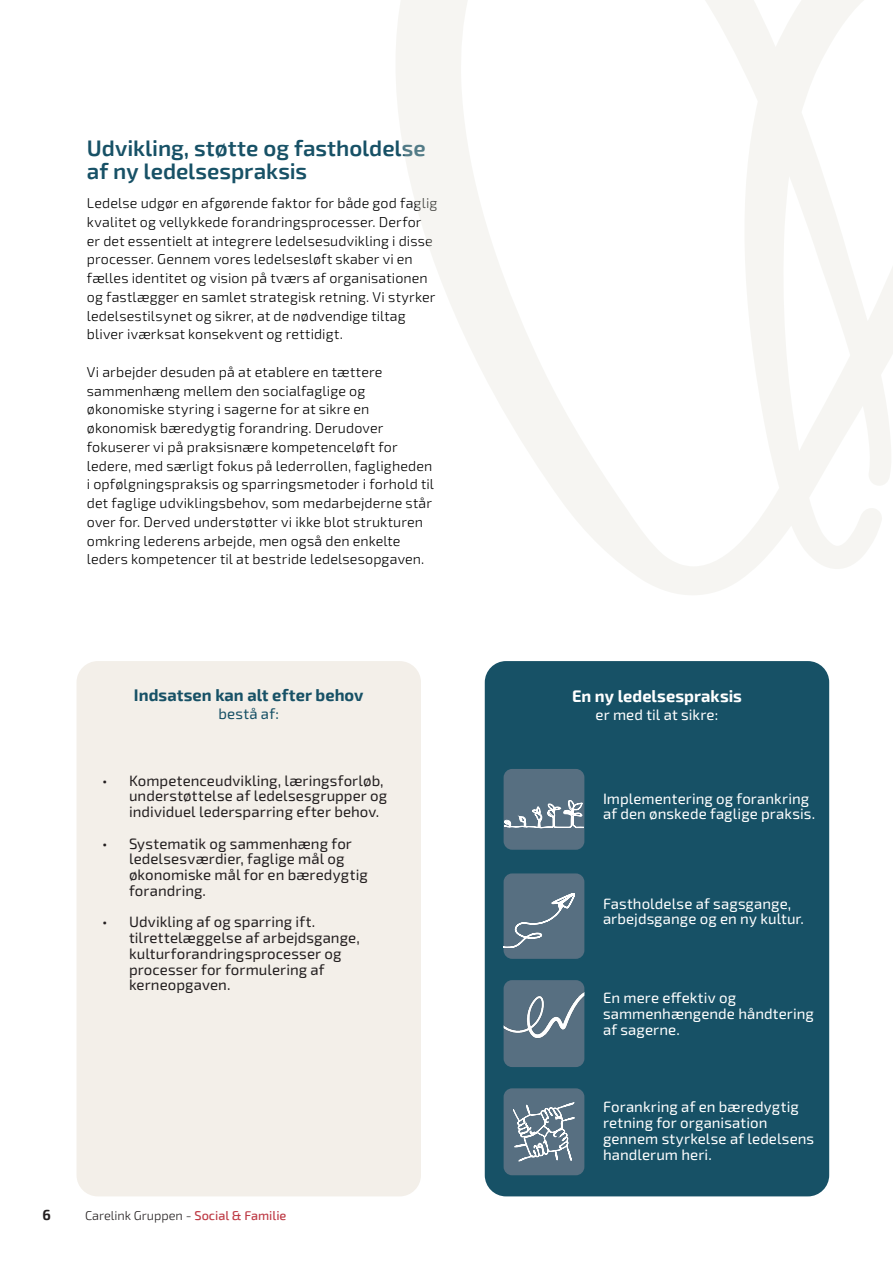
<style>
.page{position:relative;width:893px;height:1263px;background:#fff}
.page>*{position:absolute;margin:0;border:0;box-sizing:border-box;transform-origin:0 0}
._3_Mellemrubrik{font:600 22.5px/22.5px "Exo 2";color:#175166}
._5_Billedtekst_overskrift{font:700 16.5px "Exo 2";letter-spacing:.005em;color:#175166}
._5_Billedtekst_overskrift-2{font:700 16.5px "Exo 2";letter-spacing:.005em;color:#fff}
.t1{font:15px/15.8px "Exo 2";letter-spacing:.005em;color:#231f20}
._5_Billedtekst_overskrift-3{font:15px/15.8px "Exo 2";letter-spacing:.005em;color:#fff}
._5_Billedtekst{font:15px "Exo 2";letter-spacing:.01em;color:#fff}
._5_Billedtekst-2{font:15px "Exo 2";letter-spacing:.015em;color:#175166}
._3_Mellemrubrik-2{font:14.25px/18.8px "Exo 2";letter-spacing:.01em;color:#000}
.t2{font:700 14.25px "Exo 2";color:#231f20}
.t3{font:12.75px "Exo 2";color:#231f20}
.s1{font-weight:500;color:#be3b46}
</style>
<div class="page">
<div style="left:485px;top:661px;width:344px;height:535px;background:#175166;border-radius:21px"></div>
<div style="left:504px;top:769px;width:80px;height:81px;background:#576f81;border-radius:9px"></div>
<div style="left:504px;top:873px;width:80px;height:86px;background:#576f81"></div>
<div style="left:77px;top:661px;width:344px;height:535px;background:#f3efe9;border-radius:21px"></div>
<div style="left:504px;top:980px;width:80px;height:87px;background:#576f81;border-radius:9px"></div>
<img style="left:504px;top:992px;width:80px;height:47px">
<div style="left:504px;top:1088px;width:80px;height:87px;background:#576f81"></div>
<svg style="left:504px;top:893px;width:70px;height:55px;background:#687d8d"></svg>
<svg style="left:513px;top:1103px;width:62px;height:58px;background:#7f919f"></svg>
<svg style="left:504px;top:800px;width:80px;height:28px"></svg>
<svg style="left:396px;top:0;width:497px;height:595px"></svg>
<p class="_3_Mellemrubrik" style="left:87px;top:138px;width:340px">Udvikling, støtte og fastholdelse af ny ledelsespraksis</p>
<p class="_3_Mellemrubrik-2" style="left:87px;top:193px;width:352px">Ledelse udgør en afgørende faktor for både god faglig kvalitet og vellykkede forandringsprocesser. Derfor er det essentielt at integrere ledelsesudvikling i disse processer. Gennem vores ledelsesløft skaber vi en fælles identitet og vision på tværs af organisationen og fastlægger en samlet strategisk retning. Vi styrker ledelsestilsynet og sikrer, at de nødvendige tiltag bliver iværksat konsekvent og rettidigt.</p>
<p class="_3_Mellemrubrik-2" style="left:87px;top:362px;width:349px">Vi arbejder desuden på at etablere en tættere sammenhæng mellem den socialfaglige og økonomiske styring i sagerne for at sikre en økonomisk bæredygtig forandring. Derudover fokuserer vi på praksisnære kompetenceløft for ledere, med særligt fokus på lederrollen, fagligheden i opfølgningspraksis og sparringsmetoder i forhold til det faglige udviklingsbehov, som medarbejderne står over for. Derved understøtter vi ikke blot strukturen omkring lederens arbejde, men også den enkelte leders kompetencer til at bestride ledelsesopgaven.</p>
<p class="_5_Billedtekst_overskrift" style="left:134px;top:685px;width:231px">Indsatsen kan alt efter behov</p>
<p class="_5_Billedtekst-2" style="left:219px;top:703px;width:62px">bestå af:</p>
<p class="t1" style="left:129px;top:772px;width:260px;text-indent:-27px">• Kompetenceudvikling, læringsforløb, understøttelse af ledelsesgrupper og individuel ledersparring efter behov.</p>
<p class="t1" style="left:129px;top:835px;width:240px;text-indent:-27px">• Systematik og sammenhæng for ledelsesværdier, faglige mål og økonomiske mål for en bæredygtig forandring.</p>
<p class="t1" style="left:129px;top:913px;width:232px;text-indent:-27px">• Udvikling af og sparring ift. tilrettelæggelse af arbejdsgange, kulturforandringsprocesser og processer for formulering af kerneopgaven.</p>
<p class="t2" style="left:43px;top:1207px;width:10px">6</p>
<p class="t3" style="left:85px;top:1207px;width:203px">Carelink Gruppen - <span class="s1">Social &amp; Familie</span></p>
<p class="_5_Billedtekst_overskrift-2" style="left:572px;top:686px;width:171px">En ny ledelsespraksis</p>
<p class="_5_Billedtekst" style="left:596px;top:704px;width:124px">er med til at sikre:</p>
<p class="_5_Billedtekst_overskrift-3" style="left:603px;top:790px;width:214px">Implementering og forankring af den ønskede faglige praksis.</p>
<p class="_5_Billedtekst_overskrift-3" style="left:603px;top:895px;width:202px">Fastholdelse af sagsgange, arbejdsgange og en ny kultur.</p>
<p class="_5_Billedtekst_overskrift-3" style="left:603px;top:989px;width:212px">En mere effektiv og sammenhængende håndtering af sagerne.</p>
<p class="_5_Billedtekst_overskrift-3" style="left:603px;top:1098px;width:213px">Forankring af en bæredygtig retning for organisation gennem styrkelse af ledelsens handlerum heri.</p>
</div>
